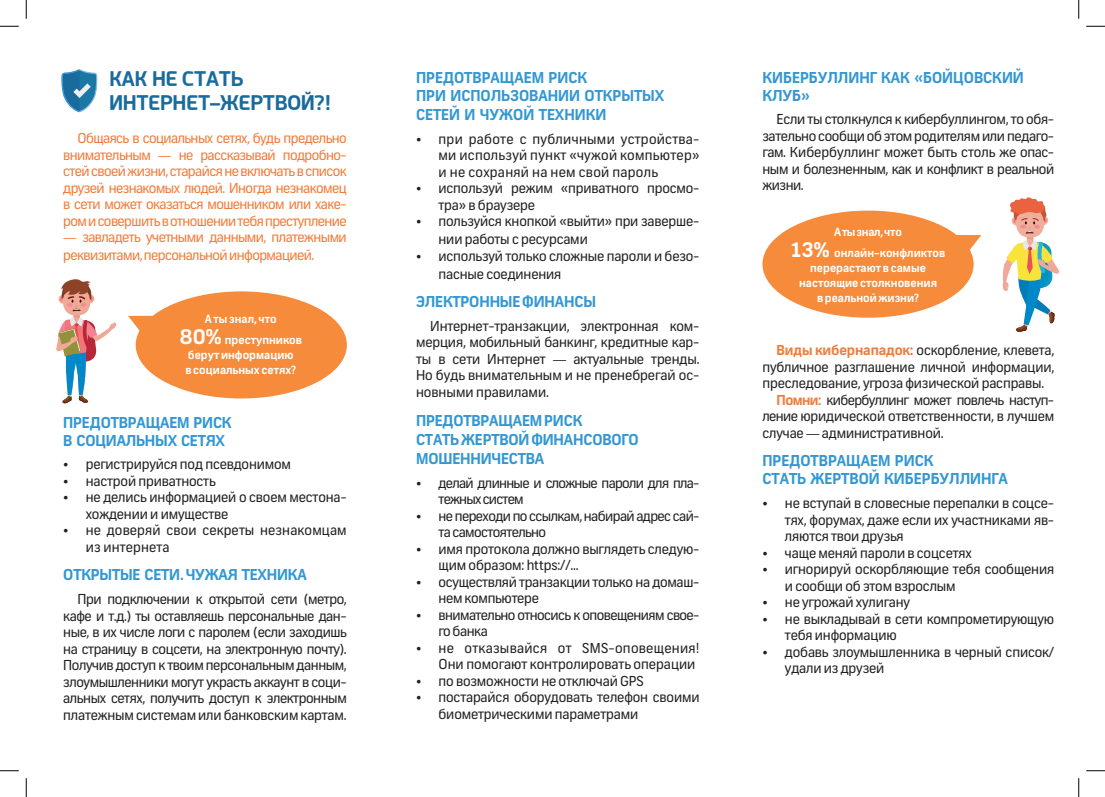
<style>
.page{position:relative;width:1105px;height:797px;background:#fff}
.page>*{position:absolute;margin:0;border:0;box-sizing:border-box;transform-origin:0 0}
.t1{font:700 20px/24px "Acephimere";letter-spacing:-.01em;color:#196b9d}
.t2{font:700 15px/18.8px "Frank";color:#3297d3}
.t3{font:13.75px/16.5px "Frank";letter-spacing:-.01em;color:#231f20}
.t4{font:13.75px/16.5px "Frank";letter-spacing:-.04em;color:#f37b39;text-align:justify}
.t5{font:13.75px/16.5px "Frank";letter-spacing:-.04em;color:#231f20}
.t6{font:13.75px/16.5px "Frank";letter-spacing:-.05em;color:#231f20}
.t7{font:13.75px/16.5px "Frank";letter-spacing:.01em;color:#231f20}
.t8{font:700 11.25px/15px "Frank";color:#fff;text-align:center}
.s1{font-family:"Myriad Pro"}
.s2{font-size:20px}
.s3{font-weight:700;color:#f37b39}
.s4{font-weight:700;color:#f16036}
</style>
<div class="page">
<div style="left:762px;top:211px;width:212px;height:107px;background:#f58b3b;border-radius:50%"></div>
<svg style="left:957px;top:235px;width:24px;height:20px"></svg>
<div style="left:136px;top:291px;width:211px;height:107px;background:#f58b3b;border-radius:50%"></div>
<svg style="left:128px;top:316px;width:24px;height:20px"></svg>
<svg style="left:61px;top:69px;width:37px;height:43px"></svg>
<svg style="left:1002px;top:197px;width:57px;height:135px"></svg>
<svg style="left:56px;top:279px;width:61px;height:124px"></svg>
<svg style="left:0;top:25px;width:19px;height:2px"></svg>
<svg style="left:1086px;top:25px;width:19px;height:2px"></svg>
<svg style="left:0;top:770px;width:19px;height:1px"></svg>
<svg style="left:1086px;top:770px;width:19px;height:1px"></svg>
<svg style="left:25px;top:0;width:2px;height:19px"></svg>
<svg style="left:25px;top:778px;width:2px;height:19px"></svg>
<svg style="left:1078px;top:0;width:1px;height:19px"></svg>
<svg style="left:1078px;top:778px;width:1px;height:19px"></svg>
<h1 class="t1" style="left:109px;top:66px;width:223px">КАК НЕ СТАТЬ<br>ИНТЕРНЕТ–ЖЕРТВОЙ?!</h1>
<p class="t4" style="left:63px;top:130px;width:285px;text-indent:14px">Общаясь в социальных сетях, будь предельно внимательным <span class="s1">—</span> не рассказывай подробно&shy;стей своей жизни, старайся не включать в список друзей незнакомых людей. Иногда незнакомец в сети может оказаться мошенником или хаке&shy;ром и совершить в отношении тебя преступление</p>
<p class="t4" style="left:63px;top:229px;width:285px;line-height:18px"><span class="s1">—</span> завладеть учетными данными, платежными реквизитами, персональной информацией.</p>
<p class="t8" style="left:179px;top:309px;width:124px;line-height:21.2px">А ты знал, что<br><span class="s2">80%</span> преступников</p>
<p class="t8" style="left:185px;top:348px;width:112px;text-align:left">берут информацию в социальных сетях?</p>
<p class="t2" style="left:63px;top:414px;width:170px;line-height:18px">ПРЕДОТВРАЩАЕМ РИСК<br>В СОЦИАЛЬНЫХ СЕТЯХ</p>
<p class="t3" style="left:63px;top:456px;width:229px">• регистрируйся под псевдонимом</p>
<p class="t3" style="left:63px;top:473px;width:154px">• настрой приватность</p>
<p class="t3" style="left:86px;top:489px;width:262px;text-indent:-22px">• не делись информацией о своем местона&shy;хождении и имуществе</p>
<p class="t7" style="left:86px;top:522px;width:262px;text-indent:-22px">• не доверяй свои секреты незнакомцам из интернета</p>
<p class="t2" style="left:63px;top:566px;width:245px">ОТКРЫТЫЕ СЕТИ. ЧУЖАЯ ТЕХНИКА</p>
<p class="t3" style="left:63px;top:591px;width:285px;text-align:justify;text-indent:14px">При подключении к открытой сети (метро, кафе и т.д.) ты оставляешь персональные дан&shy;ные, в их числе логи с паролем (если заходишь на страницу в соцсети, на электронную почту).<br>Получив доступ к твоим персональным данным, злоумышленники могут украсть аккаунт в соци&shy;альных сетях, получить доступ к электронным платежным системам или банковским картам.</p>
<p class="t2" style="left:416px;top:68px;width:250px">ПРЕДОТВРАЩАЕМ РИСК<br>ПРИ ИСПОЛЬЗОВАНИИ ОТКРЫТЫХ<br>СЕТЕЙ И ЧУЖОЙ ТЕХНИКИ</p>
<p class="t3" style="left:439px;top:131px;width:262px;text-align:justify;text-indent:-22px">• при работе с публичными устройства&shy;ми используй пункт «чужой компьютер» и не сохраняй на нем свой пароль</p>
<p class="t3" style="left:439px;top:180px;width:262px;text-indent:-22px">• используй режим «приватного просмо&shy;тра» в браузере</p>
<p class="t3" style="left:439px;top:213px;width:262px;line-height:17.5px;text-indent:-22px">• пользуйся кнопкой «выйти» при заверше&shy;нии работы с ресурсами</p>
<p class="t3" style="left:439px;top:248px;width:262px;line-height:17.5px;text-indent:-22px">• используй только сложные пароли и безо&shy;пасные соединения</p>
<p class="t2" style="left:416px;top:293px;width:181px">ЭЛЕКТРОННЫЕ ФИНАНСЫ</p>
<p class="t3" style="left:416px;top:318px;width:285px;text-align:justify;text-indent:14px">Интернет-транзакции, электронная ком&shy;мерция, мобильный банкинг, кредитные кар&shy;ты в сети Интернет <span class="s1">—</span> актуальные тренды.<br>Но будь внимательным и не пренебрегай ос&shy;новными правилами.</p>
<p class="t2" style="left:416px;top:412px;width:224px">ПРЕДОТВРАЩАЕМ РИСК<br>СТАТЬ ЖЕРТВОЙ ФИНАНСОВОГО<br>МОШЕННИЧЕСТВА</p>
<p class="t6" style="left:439px;top:475px;width:262px;text-indent:-22px">• делай длинные и сложные пароли для пла&shy;тежных систем</p>
<p class="t5" style="left:439px;top:508px;width:262px;text-indent:-22px">• не переходи по ссылкам, набирай адрес сай&shy;та самостоятельно</p>
<p class="t3" style="left:439px;top:541px;width:262px;text-indent:-22px">• имя протокола должно выглядеть следую&shy;щим образом: https://...</p>
<p class="t3" style="left:439px;top:574px;width:262px;text-indent:-22px">• осуществляй транзакции только на домаш&shy;нем компьютере</p>
<p class="t5" style="left:439px;top:607px;width:262px;text-indent:-22px">• внимательно относись к оповещениям свое&shy;го банка</p>
<p class="t3" style="left:439px;top:640px;width:262px;text-indent:-22px">• не отказывайся от SMS-оповещения!<br>Они помогают контролировать операции</p>
<p class="t3" style="left:416px;top:673px;width:229px">• по возможности не отключай GPS</p>
<p class="t3" style="left:439px;top:689px;width:262px;text-indent:-22px">• постарайся оборудовать телефон своими биометрическими параметрами</p>
<p class="t2" style="left:762px;top:69px;width:263px;line-height:18px">КИБЕРБУЛЛИНГ КАК «БОЙЦОВСКИЙ<br>КЛУБ»</p>
<p class="t3" style="left:762px;top:111px;width:293px;text-align:justify;text-indent:14px">Если ты столкнулся к кибербуллингом, то обя&shy;зательно сообщи об этом родителям или педаго&shy;гам. Кибербуллинг может быть столь же опас&shy;ным и болезненным, как и конфликт в реальной жизни.</p>
<p class="t8" style="left:791px;top:222px;width:156px;line-height:21.2px">А ты знал, что<br><span class="s2">13%</span> онлайн-конфликтов</p>
<p class="t8" style="left:799px;top:261px;width:140px">перерастают в самые настоящие столкновения в реальной жизни?</p>
<p class="t3" style="left:777px;top:342px;width:279px"><span class="s3">Виды кибернападок</span><span class="s4">:</span> оскорбление, клевета,</p>
<p class="t3" style="left:762px;top:359px;width:293px">публичное разглашение личной информации,</p>
<p class="t3" style="left:762px;top:375px;width:283px">преследование, угроза физической расправы.</p>
<p class="t5" style="left:777px;top:392px;width:279px"><span class="s3">Помни:</span> кибербуллинг может повлечь наступ-</p>
<p class="t3" style="left:762px;top:408px;width:293px">ление юридической ответственности, в лучшем</p>
<p class="t3" style="left:762px;top:425px;width:183px">случае <span class="s1">—</span> административной.</p>
<p class="t2" style="left:762px;top:453px;width:247px;line-height:18px">ПРЕДОТВРАЩАЕМ РИСК<br>СТАТЬ ЖЕРТВОЙ КИБЕРБУЛЛИНГА</p>
<p class="t3" style="left:785px;top:495px;width:271px;text-align:justify;text-indent:-22px">• не вступай в словесные перепалки в соцсе&shy;тях, форумах, даже если их участниками яв&shy;ляются твои друзья</p>
<p class="t3" style="left:762px;top:545px;width:211px">• чаще меняй пароли в соцсетях</p>
<p class="t3" style="left:785px;top:561px;width:271px;text-indent:-22px">• игнорируй оскорбляющие тебя сообщения и сообщи об этом взрослым</p>
<p class="t3" style="left:762px;top:594px;width:149px">• не угрожай хулигану</p>
<p class="t3" style="left:785px;top:611px;width:271px;text-indent:-22px">• не выкладывай в сети компрометирующую тебя информацию</p>
<p class="t3" style="left:785px;top:644px;width:271px;text-indent:-22px">• добавь злоумышленника в черный список/ удали из друзей</p>
</div>
